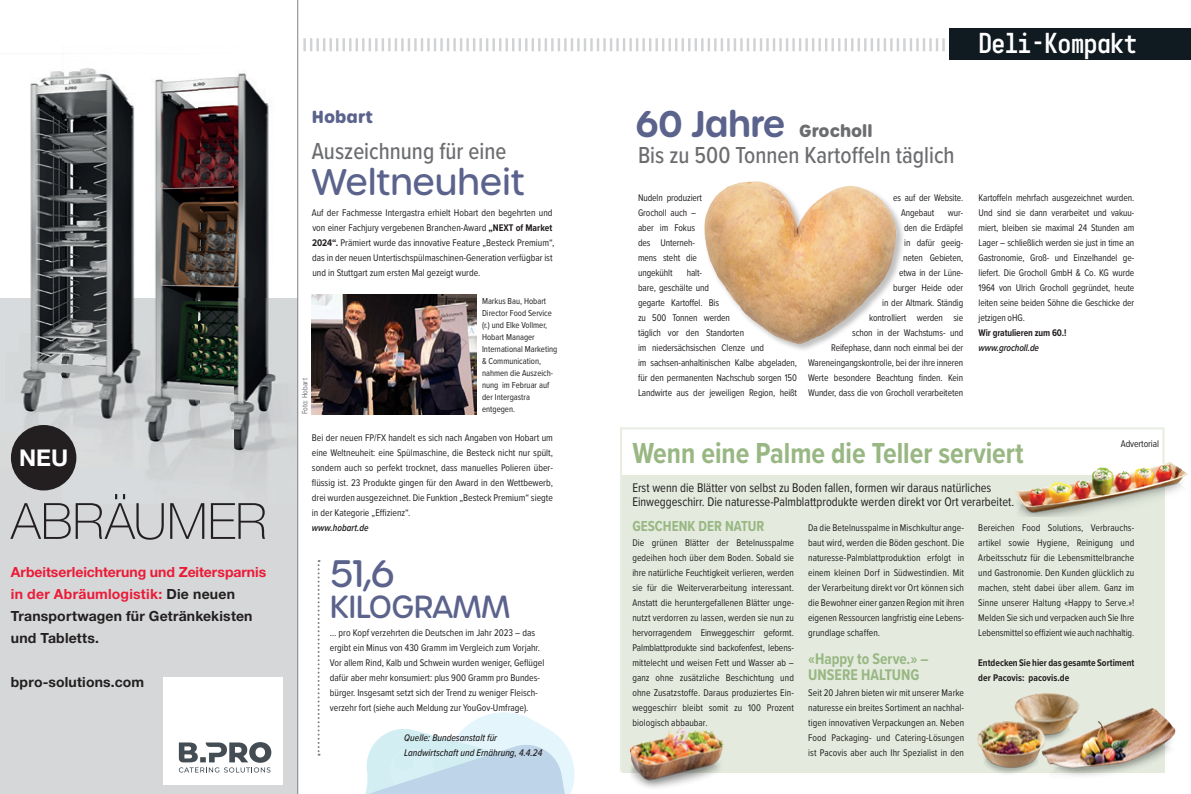
<style>
.page{position:relative;width:1191px;height:794px;background:#fff}
.page>*{position:absolute;margin:0;border:0;box-sizing:border-box;transform-origin:0 0}
.t1{font:100 50px "Helvetica Neue LTW1 G";letter-spacing:.005em;color:#231f20}
.t2{font:500 37px "Urbane Rounded";color:#5b638d;scale:.95 1}
.t3{font:500 36px "Urbane Rounded";color:#5b638d;scale:.95 1}
.t4{font:500 31px "Urbane Rounded";letter-spacing:-.02em;color:#5b638d;scale:.95 1}
.t5{font:700 30px "Proxima Nova Cond";color:#98b783;scale:.95 1}
.t6{font:30px "Motor";color:#fff}
.t7{font:500 24px "Proxima Nova Cond";color:#6c6d70}
.t8{font:700 23.1px "Helvetica Neue LTW1 G";color:#fff}
.t9{font:700 17px "Urbane Rounded";color:#6c6d70;scale:.95 1}
.t10{font:700 17px "Urbane Rounded";color:#5b638d;scale:.95 1}
.t11{font:700 16px/16px "Proxima Nova Cond";color:#98b783;scale:.96 1}
.t12{font:700 15px "Proxima Nova Cond";letter-spacing:.005em;color:#98b783;scale:.96 1}
.t13{font:700 14px/22px "Helvetica Neue LTW1 G";letter-spacing:.01em;color:#ec1a37}
.t14{font:700 14px "Helvetica Neue LTW1 G";letter-spacing:.01em;color:#231f20}
.t15{font:13px/14px "Proxima Nova Cond";color:#231f20;scale:.95 1}
.t16{font:10px/15px "Proxima Nova Cond";letter-spacing:-.005em;color:#231f20;text-align:justify;scale:.96 1}
.t17{font:10px/15px "Proxima Nova Cond";letter-spacing:-.005em;color:#231f20}
.t18{font:10px/15px "Proxima Nova Cond";letter-spacing:-.005em;color:#231f20;scale:.95 1}
.t19{font:10px/15px "Proxima Nova Cond";letter-spacing:-.005em;color:#231f20;text-align:right;scale:.94 1}
.t20{font:700 10px/15px "Proxima Nova Cond";letter-spacing:-.005em;color:#231f20;scale:.96 1}
.t21{font:italic 500 10px/15px "Proxima Nova Cond";color:#231f20}
.t22{font:italic 600 10px "Proxima Nova Cond";letter-spacing:-.01em;color:#231f20;scale:.95 1}
.t23{font:700 10px "Proxima Nova Cond";letter-spacing:-.005em;color:#231f20;scale:.95 1}
.t24{font:9px/12px "Proxima Nova Cond";color:#231f20}
.t25{font:8px "Proxima Nova Cond";color:#6c6d70}
.s1{color:#231f20}
.s2{font-weight:700}
.s3{font-weight:600;font-size:36px;color:#5b638d}
</style>
<div class="page">
<svg style="left:365px;top:712px;width:210px;height:82px"></svg>
<div style="left:950px;top:28px;width:241px;height:32px;background:#101a21"></div>
<div style="left:0;top:298px;width:298px;height:496px;background:#d5d7d8"></div>
<img style="left:233px;top:73px;width:15px;height:8px">
<img style="left:233px;top:81px;width:43px;height:320px">
<img style="left:233px;top:401px;width:44px;height:61px">
<img style="left:62px;top:467px;width:13px;height:18px">
<img style="left:11px;top:53px;width:222px;height:414px">
<div style="left:163px;top:677px;width:120px;height:107px;background:#fff"></div>
<svg style="left:179px;top:742px;width:92px;height:30px"></svg>
<div style="left:11px;top:425px;width:65px;height:65px;background:#231f20;border-radius:50%"></div>
<hr style="left:297px;top:0;width:1px;height:794px;background:#808285">
<div style="left:703px;top:180px;width:202px;height:172px;background:#231f20;opacity:.28"></div>
<img style="left:704px;top:181px;width:161px;height:164px">
<img style="left:312px;top:295px;width:164px;height:119px">
<div style="left:622px;top:475px;width:542px;height:297px;background:#e4ebde"></div>
<img style="left:1049px;top:704px;width:127px;height:72px">
<img style="left:623px;top:727px;width:100px;height:61px">
<img style="left:1016px;top:693px;width:67px;height:55px">
<img style="left:972px;top:703px;width:77px;height:71px">
<svg style="left:303px;top:38px;width:641px;height:13px"></svg>
<svg style="left:317px;top:560px;width:2px;height:195px"></svg>
<img style="left:1015px;top:458px;width:173px;height:58px">
<h3 class="t8" style="left:19px;top:443px;width:51px">NEU</h3>
<h1 class="t1" style="left:11px;top:491px;width:257px">ABRÄUMER</h1>
<h3 class="t13" style="left:11px;top:561px;width:257px">Arbeitserleichterung und Zeitersparnis in der Abräumlogistik: <span class="s1">Die neuen<br>Transportwagen für Getränkekisten und Tabletts.</span></h3>
<h3 class="t14" style="left:11px;top:673px;width:135px">bpro-solutions.com</h3>
<h3 class="t10" style="left:312px;top:105px;width:66px">Hobart</h3>
<h3 class="t7" style="left:312px;top:133px;width:196px">Auszeichnung für eine</h3>
<h3 class="t3" style="left:312px;top:158px;width:225px">Weltneuheit</h3>
<p class="t17" style="left:312px;top:205px;width:244px">Auf der Fachmesse Intergastra erhielt Hobart den begehrten und von einer Fachjury vergebenen Branchen-Award <span class="s2">„NEXT of Market 2024“.</span> Prämiert wurde das innovative Feature „Besteck Premium“, das in der neuen Untertischspülmaschinen-Generation verfügbar ist und in Stuttgart zum ersten Mal gezeigt wurde.</p>
<p class="t25" style="left:299px;top:414px;width:38px;rotate:-90deg">Foto: Hobart</p>
<p class="t24" style="left:482px;top:294px;width:77px">Markus Bau, Hobart<br>Director Food Service (r.) und Elke Vollmer,<br>Hobart Manager<br>International Marketing &amp; Communication, nahmen die Auszeich&shy;nung im Februar auf der Intergastra entgegen.</p>
<p class="t17" style="left:312px;top:430px;width:242px;text-align:justify">Bei der neuen FP/FX handelt es sich nach Angaben von Hobart um eine Weltneuheit: eine Spülmaschine, die Besteck nicht nur spült, sondern auch so perfekt trocknet, dass manuelles Polieren über&shy;flüssig ist. 23 Produkte gingen für den Award in den Wettbewerb, drei wurden ausgezeichnet. Die Funktion „Besteck Premium“ siegte in der Kategorie „Effizienz“.</p>
<p class="t22" style="left:312px;top:520px;width:61px">www.hobart.de</p>
<h2 class="t2" style="left:330px;top:549px;width:70px">51,6</h2>
<h3 class="t4" style="left:330px;top:586px;width:192px">KILOGRAMM</h3>
<p class="t17" style="left:330px;top:625px;width:216px">… pro Kopf verzehrten die Deutschen im Jahr 2023 – das ergibt ein Minus von 430 Gramm im Vergleich zum Vorjahr.<br>Vor allem Rind, Kalb und Schwein wurden weniger, Geflügel dafür aber mehr konsumiert: plus 900 Gramm pro Bundes&shy;bürger. Insgesamt setzt sich der Trend zu weniger Fleisch&shy;verzehr fort (siehe auch Meldung zur YouGov-Umfrage).</p>
<p class="t21" style="left:404px;top:730px;width:140px">Quelle: Bundesanstalt für<br>Landwirtschaft und Ernährung, 4.4.24</p>
<h3 class="t6" style="left:978px;top:25px;width:160px">Deli-Kompakt</h3>
<h3 class="t9" style="left:635px;top:119px;width:251px"><span class="s3">60 Jahre</span> Grocholl</h3>
<h3 class="t7" style="left:638px;top:138px;width:318px">Bis zu 500 Tonnen Kartoffeln täglich</h3>
<p class="t18" style="left:901px;top:190px;width:67px;text-indent:-8px">es auf der Website.<br>Angebaut</p>
<p class="t18" style="left:638px;top:190px;width:69px">Nudeln produziert<br>Grocholl auch – aber im Fokus des Unterneh&shy;mens steht die ungekühlt</p>
<p class="t19" style="left:808px;top:205px;width:166px">wur-<br>den die Erdäpfel<br>in dafür geeig-<br>neten Gebieten,<br>etwa in der Lüne-<br>burger Heide oder<br>in der Altmark. Ständig<br>kontrolliert werden sie<br>schon in der Wachstums- und<br>Reifephase, dann noch einmal bei der<br>Wareneingangskontrolle, bei der ihre inneren<br>Werte besondere Beachtung finden. Kein<br>Wunder, dass die von Grocholl verarbeiteten</p>
<p class="t18" style="left:638px;top:265px;width:169px;text-indent:49px">halt-<br>bare, geschälte und<br>gegarte Kartoffel. Bis<br>zu 500 Tonnen werden<br>täglich vor den Standorten<br>im niedersächsischen Clenze und<br>im sachsen-anhaltinischen Kalbe abgeladen, für den permanenten Nachschub sorgen 150<br>Landwirte aus der jeweiligen Region, heißt</p>
<p class="t18" style="left:978px;top:190px;width:165px;text-align:justify">Kartoffeln mehrfach ausgezeichnet wurden.<br>Und sind sie dann verarbeitet und vakuu&shy;miert, bleiben sie maximal 24 Stunden am Lager – schließlich werden sie just in time an Gastronomie, Groß- und Einzelhandel ge&shy;liefert. Die Grocholl GmbH &amp; Co. KG wurde 1964 von Ulrich Grocholl gegründet, heute leiten seine beiden Söhne die Geschicke der jetzigen oHG.</p>
<p class="t23" style="left:978px;top:325px;width:94px">Wir gratulieren zum 60.!</p>
<p class="t22" style="left:978px;top:340px;width:65px">www.grocholl.de</p>
<h3 class="t5" style="left:632px;top:431px;width:413px">Wenn eine Palme die Teller serviert</h3>
<h3 class="t15" style="left:632px;top:480px;width:403px">Erst wenn die Blätter von selbst zu Boden fallen, formen wir daraus natürliches<br>Einweggeschirr. Die naturesse-Palmblattprodukte werden direkt vor Ort verarbeitet.</h3>
<p class="t17" style="left:1120px;top:436px;width:40px">Advertorial</p>
<h3 class="t12" style="left:632px;top:515px;width:139px">GESCHENK DER NATUR</h3>
<p class="t16" style="left:632px;top:535px;width:170px">Die grünen Blätter der Betelnusspalme gedeihen hoch über dem Boden. Sobald sie ihre natürliche Feuchtigkeit verlieren, werden sie für die Weiterverarbeitung interessant.<br>Anstatt die heruntergefallenen Blätter unge&shy;nutzt verdorren zu lassen, werden sie nun zu hervorragendem Einweggeschirr geformt.<br>Palmblattprodukte sind backofenfest, lebens&shy;mittelecht und weisen Fett und Wasser ab – ganz ohne zusätzliche Beschichtung und ohne Zusatzstoffe. Daraus produziertes Ein&shy;weggeschirr bleibt somit zu 100 Prozent biologisch abbaubar.</p>
<p class="t16" style="left:808px;top:520px;width:164px">Da die Betelnusspalme in Mischkultur ange&shy;baut wird, werden die Böden geschont. Die naturesse-Palmblattproduktion erfolgt in einem kleinen Dorf in Südwestindien. Mit der Verarbeitung direkt vor Ort können sich die Bewohner einer ganzen Region mit ihren eigenen Ressourcen langfristig eine Lebens&shy;grundlage schaffen.</p>
<h3 class="t11" style="left:808px;top:650px;width:127px">«Happy to Serve.» –<br>UNSERE HALTUNG</h3>
<p class="t16" style="left:808px;top:685px;width:164px">Seit 20 Jahren bieten wir mit unserer Marke naturesse ein breites Sortiment an nachhal&shy;tigen innovativen Verpackungen an. Neben Food Packaging- und Catering-Lösungen ist Pacovis aber auch Ihr Spezialist in den</p>
<p class="t16" style="left:978px;top:520px;width:164px">Bereichen Food Solutions, Verbrauchs‑ artikel sowie Hygiene, Reinigung und Arbeitsschutz für die Lebensmittelbranche und Gastronomie. Den Kunden glücklich zu machen, steht dabei über allem. Ganz im Sinne unserer Haltung «Happy to Serve.»!<br>Melden Sie sich und verpacken auch Sie Ihre Lebensmittel so effizient wie auch nachhaltig.</p>
<p class="t20" style="left:978px;top:655px;width:164px">Entdecken Sie hier das gesamte Sortiment der Pacovis: pacovis.de</p>
</div>
